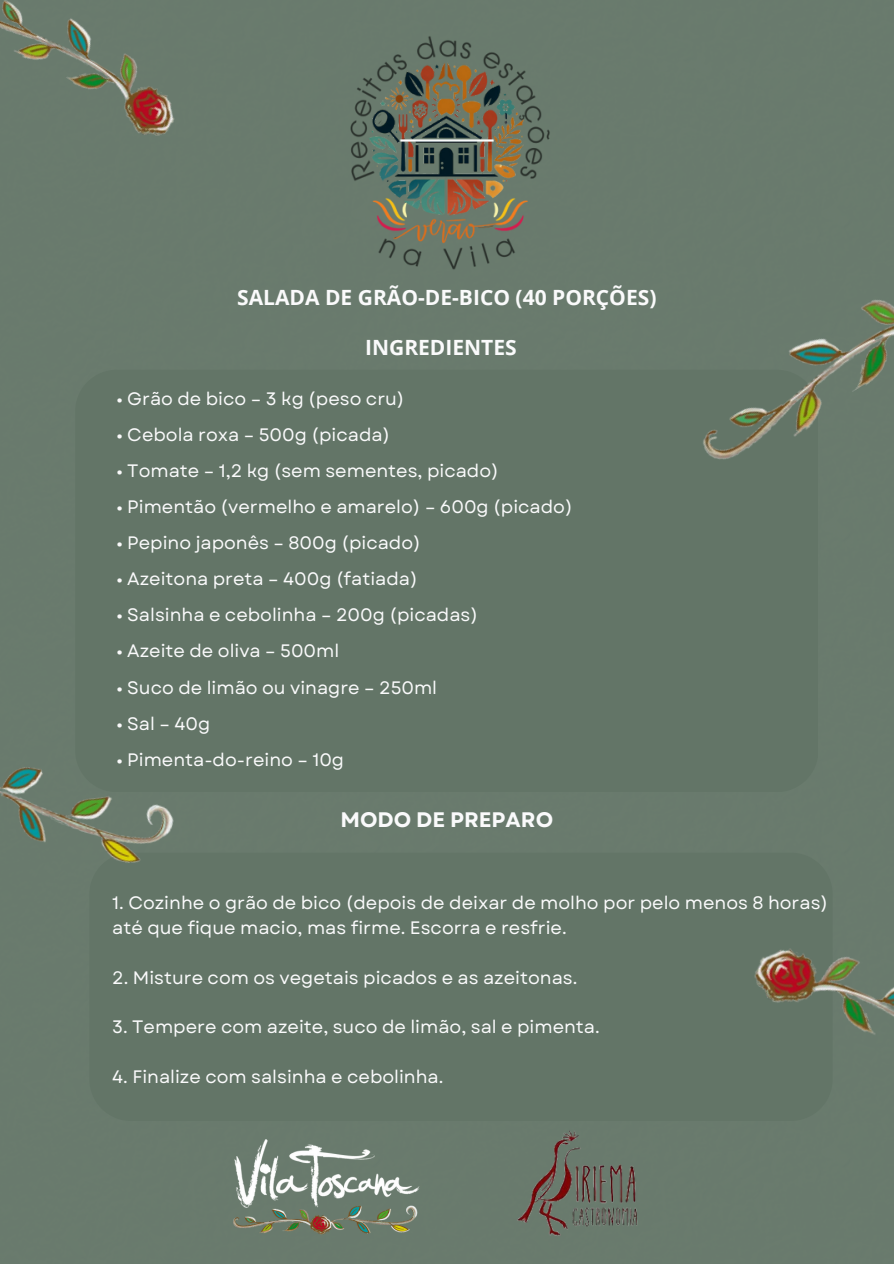
<style>
.page{position:relative;width:894px;height:1264px;background:#fff}
.page>*{position:absolute;margin:0;border:0;box-sizing:border-box;transform-origin:0 0}
.t1{font:700 21px "Open Sans";color:#fafafb}
.t2{font:700 21px "Garet";color:#fafafb}
.t3{font:18px "Garet";color:#fafafb}
</style>
<div class="page">
<div style="left:0;top:0;width:893px;height:1263px;background:#697a6d"></div>
<img style="left:511px;top:1129px;width:151px;height:115px">
<img style="left:231px;top:1138px;width:188px;height:96px">
<div style="left:0;top:0;width:460px;height:260px;background:#697a6d"></div>
<img style="left:301px;top:20px;width:259px;height:266px">
<div style="left:75px;top:370px;width:742px;height:422px;background:#637567"></div>
<div style="left:89px;top:852px;width:743px;height:268px;background:#637567"></div>
<div style="left:560px;top:0;width:333px;height:492px;background:#697a6d"></div>
<div style="left:0;top:515px;width:231px;height:369px;background:#637567"></div>
<div style="left:516px;top:639px;width:377px;height:468px;background:#637567"></div>
<p class="t1" style="left:237px;top:283px;width:420px">SALADA DE GRÃO-DE-BICO (40 PORÇÕES)</p>
<h1 class="t1" style="left:365px;top:332px;width:153px">INGREDIENTES</h1>
<p class="t3" style="left:116px;top:386px;width:289px">• Grão de bico – 3 kg (peso cru)</p>
<p class="t3" style="left:116px;top:422px;width:275px">• Cebola roxa – 500g (picada)</p>
<p class="t3" style="left:116px;top:458px;width:384px">• Tomate – 1,2 kg (sem sementes, picado)</p>
<p class="t3" style="left:116px;top:494px;width:457px">• Pimentão (vermelho e amarelo) – 600g (picado)</p>
<h1 class="t3" style="left:116px;top:530px;width:306px">• Pepino japonês – 800g (picado)</h1>
<h1 class="t3" style="left:116px;top:566px;width:303px">• Azeitona preta – 400g (fatiada)</h1>
<p class="t3" style="left:116px;top:602px;width:363px">• Salsinha e cebolinha – 200g (picadas)</p>
<p class="t3" style="left:116px;top:638px;width:224px">• Azeite de oliva – 500ml</p>
<p class="t3" style="left:116px;top:674px;width:322px">• Suco de limão ou vinagre – 250ml</p>
<p class="t3" style="left:116px;top:710px;width:95px">• Sal – 40g</p>
<p class="t3" style="left:116px;top:746px;width:229px">• Pimenta-do-reino – 10g</p>
<p class="t2" style="left:340px;top:804px;width:214px">MODO DE PREPARO</p>
<p class="t3" style="left:112px;top:890px;width:717px">1. Cozinhe o grão de bico (depois de deixar de molho por pelo menos 8 horas)</p>
<p class="t3" style="left:112px;top:914px;width:455px">até que fique macio, mas firme. Escorra e resfrie.</p>
<p class="t3" style="left:112px;top:964px;width:466px">2. Misture com os vegetais picados e as azeitonas.</p>
<p class="t3" style="left:112px;top:1013px;width:489px">3. Tempere com azeite, suco de limão, sal e pimenta.</p>
<p class="t3" style="left:112px;top:1063px;width:332px">4. Finalize com salsinha e cebolinha.</p>
</div>
